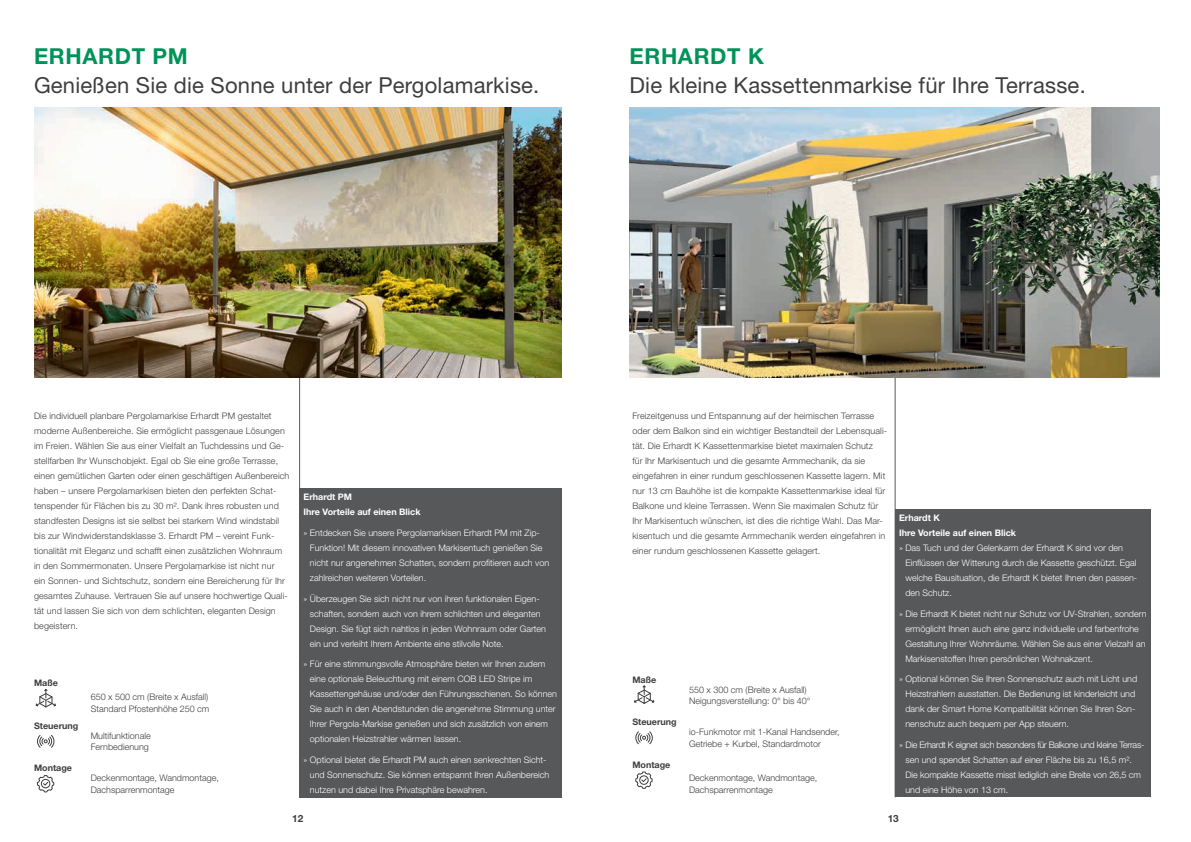
<style>
.page{position:relative;width:1191px;height:842px;background:#fff}
.page>*{position:absolute;margin:0;border:0;box-sizing:border-box;transform-origin:0 0}
.t1{font:22px "Helvetica Neue LT Pro";letter-spacing:.01em;color:#3e3e3f}
.t2{font:700 22px "Helvetica Neue LT Pro";letter-spacing:.03em;color:#009359}
.t3{font:700 10px "Helvetica Neue LT Pro";color:#3e3e3f}
.t4{font:300 9px/15px "Helvetica Neue LT Pro";letter-spacing:.01em;color:#3e3e3f}
.t5{font:300 9px/15px "Helvetica Neue LT Pro";color:#fff}
.t6{font:700 9px/15px "Helvetica Neue LT Pro";color:#fff}
.t7{font:700 9px "Helvetica Neue LT Pro";color:#3e3e3f}
</style>
<div class="page">
<hr style="left:895px;top:137px;width:1px;height:660px;background:#57585a">
<hr style="left:299px;top:137px;width:1px;height:660px;background:#57585a">
<div style="left:895px;top:510px;width:255px;height:287px;background:#57585a"></div>
<img style="left:629px;top:108px;width:530px;height:269px">
<div style="left:299px;top:488px;width:262px;height:309px;background:#57585a"></div>
<img style="left:34px;top:108px;width:527px;height:269px">
<svg style="left:35px;top:689px;width:21px;height:19px"></svg>
<svg style="left:37px;top:735px;width:18px;height:13px"></svg>
<svg style="left:37px;top:775px;width:17px;height:17px"></svg>
<svg style="left:634px;top:685px;width:21px;height:19px"></svg>
<svg style="left:635px;top:731px;width:18px;height:14px"></svg>
<svg style="left:635px;top:771px;width:18px;height:18px"></svg>
<h1 class="t2" style="left:34px;top:42px;width:155px">ERHARDT PM</h1>
<h1 class="t1" style="left:34px;top:72px;width:507px">Genießen Sie die Sonne unter der Pergolamarkise.</h1>
<h1 class="t2" style="left:629px;top:42px;width:136px">ERHARDT K</h1>
<h1 class="t1" style="left:629px;top:72px;width:458px">Die kleine Kassettenmarkise für Ihre Terrasse.</h1>
<p class="t4" style="left:34px;top:408px;width:257px">Die individuell planbare Pergolamarkise Erhardt PM gestaltet moderne Außenbereiche. Sie ermöglicht passgenaue Lösungen im Freien. Wählen Sie aus einer Vielfalt an Tuchdessins und Ge&shy;stellfarben Ihr Wunschobjekt. Egal ob Sie eine große Terrasse, einen gemütlichen Garten oder einen geschäftigen Außenbereich haben – unsere Pergolamarkisen bieten den perfekten Schat&shy;tenspender für Flächen bis zu 30 m². Dank ihres robusten und standfesten Designs ist sie selbst bei starkem Wind windstabil bis zur Windwiderstandsklasse 3. Erhardt PM – vereint Funk&shy;tionalität mit Eleganz und schafft einen zusätzlichen Wohnraum in den Sommermonaten. Unsere Pergolamarkise ist nicht nur<br>ein Sonnen- und Sichtschutz, sondern eine Bereicherung für Ihr gesamtes Zuhause. Vertrauen Sie auf unsere hochwertige Quali&shy;tät und lassen Sie sich von dem schlichten, eleganten Design begeistern.</p>
<p class="t7" style="left:34px;top:677px;width:25px">Maße</p>
<p class="t7" style="left:34px;top:720px;width:46px">Steuerung</p>
<p class="t7" style="left:34px;top:762px;width:39px">Montage</p>
<p class="t4" style="left:91px;top:690px;width:120px;line-height:12px">650 x 500 cm (Breite x Ausfall)<br>Standard Pfostenhöhe 250 cm</p>
<p class="t4" style="left:91px;top:730px;width:61px;line-height:11px">Multifunktionale<br>Fernbedienung</p>
<p class="t4" style="left:91px;top:772px;width:130px;line-height:12px">Deckenmontage, Wandmontage,<br>Dachsparrenmontage</p>
<p class="t6" style="left:304px;top:489px;width:118px">Erhardt PM<br>Ihre Vorteile auf einen Blick</p>
<p class="t5" style="left:310px;top:525px;width:241px;text-indent:-6px">» Entdecken Sie unsere Pergolamarkisen Erhardt PM mit Zip-Funktion! Mit diesem innovativen Markisentuch genießen Sie nicht nur angenehmen Schatten, sondern profitieren auch von zahlreichen weiteren Vorteilen.</p>
<p class="t5" style="left:310px;top:591px;width:238px;text-indent:-6px">» Überzeugen Sie sich nicht nur von ihren funktionalen Eigen&shy;schaften, sondern auch von ihrem schlichten und eleganten Design. Sie fügt sich nahtlos in jeden Wohnraum oder Garten ein und verleiht Ihrem Ambiente eine stilvolle Note.</p>
<p class="t5" style="left:310px;top:656px;width:249px;text-indent:-6px">» Für eine stimmungsvolle Atmosphäre bieten wir Ihnen zudem eine optionale Beleuchtung mit einem COB LED Stripe im Kassettengehäuse und/oder den Führungsschienen. So können Sie auch in den Abendstunden die angenehme Stimmung unter Ihrer Pergola-Markise genießen und sich zusätzlich von einem optionalen Heizstrahler wärmen lassen.</p>
<p class="t5" style="left:310px;top:752px;width:241px;text-indent:-6px">» Optional bietet die Erhardt PM auch einen senkrechten Sicht&shy;und Sonnenschutz. Sie können entspannt Ihren Außenbereich nutzen und dabei Ihre Privatsphäre bewahren.</p>
<p class="t4" style="left:632px;top:408px;width:256px">Freizeitgenuss und Entspannung auf der heimischen Terrasse oder dem Balkon sind ein wichtiger Bestandteil der Lebensquali&shy;tät. Die Erhardt K Kassettenmarkise bietet maximalen Schutz<br>für Ihr Markisentuch und die gesamte Armmechanik, da sie eingefahren in einer rundum geschlossenen Kassette lagern. Mit nur 13 cm Bauhöhe ist die kompakte Kassettenmarkise ideal für Balkone und kleine Terrassen. Wenn Sie maximalen Schutz für Ihr Markisentuch wünschen, ist dies die richtige Wahl. Das Mar&shy;kisentuch und die gesamte Armmechanik werden eingefahren in einer rundum geschlossenen Kassette gelagert.</p>
<p class="t7" style="left:632px;top:674px;width:25px">Maße</p>
<p class="t7" style="left:632px;top:716px;width:46px">Steuerung</p>
<p class="t7" style="left:632px;top:759px;width:39px">Montage</p>
<p class="t4" style="left:689px;top:683px;width:123px;line-height:12px">550 x 300 cm (Breite x Ausfall)<br>Neigungsverstellung: 0° bis 40°</p>
<p class="t4" style="left:689px;top:726px;width:152px;line-height:12px">io-Funkmotor mit 1-Kanal Handsender,<br>Getriebe + Kurbel, Standardmotor</p>
<p class="t4" style="left:689px;top:772px;width:130px;line-height:12px">Deckenmontage, Wandmontage,<br>Dachsparrenmontage</p>
<p class="t6" style="left:899px;top:510px;width:118px">Erhardt K<br>Ihre Vorteile auf einen Blick</p>
<p class="t5" style="left:905px;top:540px;width:233px;text-indent:-6px">» Das Tuch und der Gelenkarm der Erhardt K sind vor den Einflüssen der Witterung durch die Kassette geschützt. Egal welche Bausituation, die Erhardt K bietet Ihnen den passen&shy;den Schutz.</p>
<p class="t5" style="left:905px;top:606px;width:242px;text-indent:-6px">» Die Erhardt K bietet nicht nur Schutz vor UV-Strahlen, sondern ermöglicht Ihnen auch eine ganz individuelle und farbenfrohe Gestaltung Ihrer Wohnräume. Wählen Sie aus einer Vielzahl an Markisenstoffen Ihren persönlichen Wohnakzent.</p>
<p class="t5" style="left:905px;top:671px;width:233px;text-indent:-6px">» Optional können Sie Ihren Sonnenschutz auch mit Licht und Heizstrahlern ausstatten. Die Bedienung ist kinderleicht und dank der Smart Home Kompatibilität können Sie Ihren Son&shy;nenschutz auch bequem per App steuern.</p>
<p class="t5" style="left:905px;top:737px;width:240px;text-indent:-6px">» Die Erhardt K eignet sich besonders für Balkone und kleine Terras&shy;sen und spendet Schatten auf einer Fläche bis zu 16,5 m².<br>Die kompakte Kassette misst lediglich eine Breite von 26,5 cm und eine Höhe von 13 cm.</p>
<p class="t3" style="left:292px;top:812px;width:13px">12</p>
<p class="t3" style="left:887px;top:812px;width:13px">13</p>
</div>
